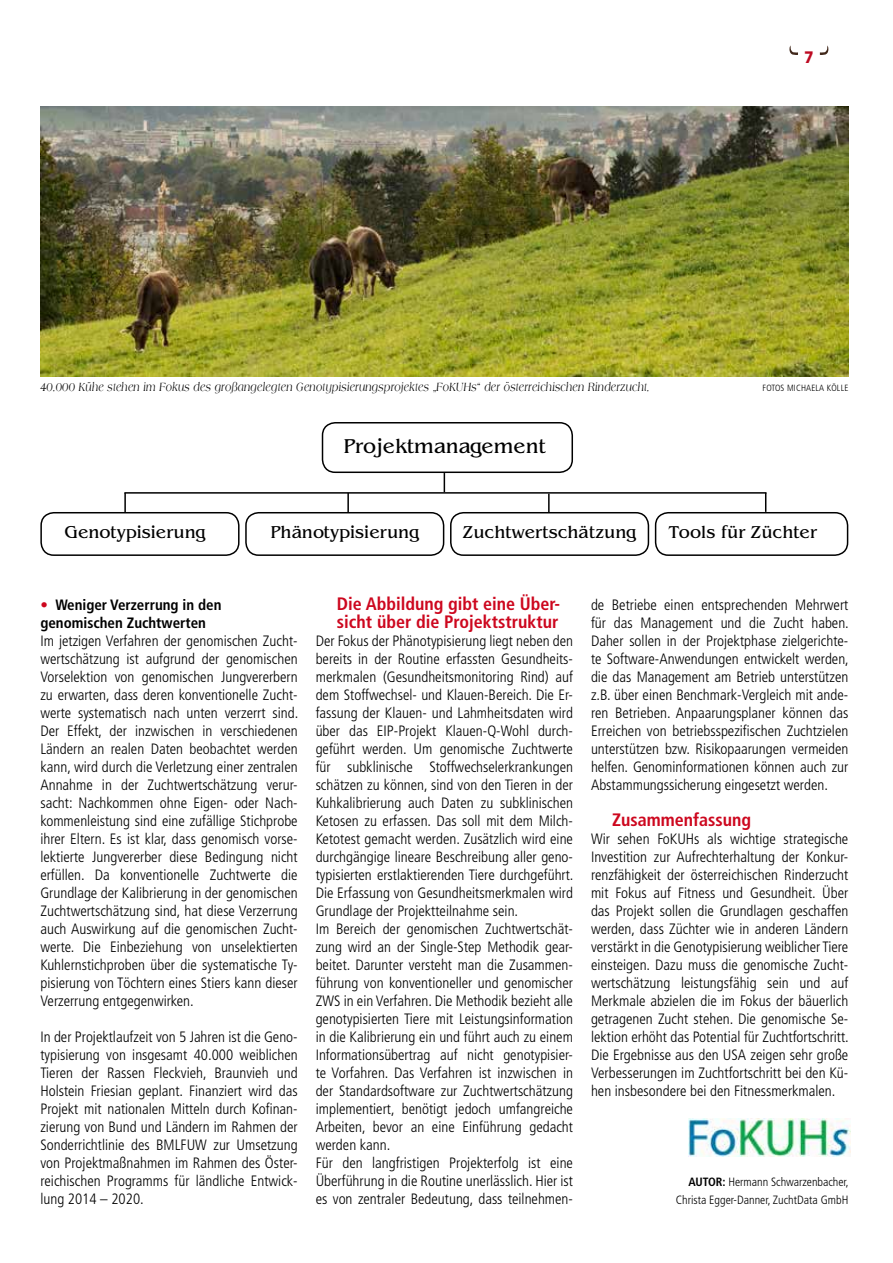
<style>
.page{position:relative;width:893px;height:1263px;background:#fff}
.page>*{position:absolute;margin:0;border:0;box-sizing:border-box;transform-origin:0 0}
.t1{font:21px "Benguiat";color:#000}
.t2{font:700 condensed 18px/18px "Frutiger";color:#cd071e}
.t3{font:18px "Benguiat";color:#000}
.t4{font:700 16.5px "Avenir Next";color:#bd0a22;scale:.9 1}
.t5{font:300 condensed 15px/18px "Frutiger";color:#000;text-align:justify}
.t6{font:700 condensed 15px/18px "Frutiger";color:#000}
.t7{font:italic condensed 12.75px "Amphion";letter-spacing:.02em;color:#000}
.t8{font:300 condensed 12px/18px "Frutiger";color:#000;text-align:right}
.t9{font:300 condensed 9px "Frutiger";letter-spacing:.02em;color:#000}
.s1{font-weight:300;color:#cd071e}
.s2{font-weight:700}
</style>
<div class="page">
<svg style="left:789px;top:45px;width:9px;height:10px"></svg>
<svg style="left:820px;top:45px;width:8px;height:10px"></svg>
<div style="left:322px;top:422px;width:251px;height:51px;border:2px solid #000;border-radius:13px"></div>
<div style="left:40px;top:512px;width:200px;height:44px;border:2px solid #000;border-radius:13px"></div>
<div style="left:245px;top:512px;width:199px;height:44px;border:2px solid #000;border-radius:13px"></div>
<div style="left:450px;top:512px;width:199px;height:44px;border:2px solid #000;border-radius:13px"></div>
<div style="left:655px;top:512px;width:193px;height:44px;border:2px solid #000;border-radius:13px"></div>
<hr style="left:124px;top:492px;width:642px;height:2px;background:#000">
<svg style="left:444px;top:473px;width:1px;height:19px"></svg>
<svg style="left:124px;top:493px;width:2px;height:19px"></svg>
<svg style="left:347px;top:493px;width:2px;height:19px"></svg>
<svg style="left:548px;top:494px;width:2px;height:19px"></svg>
<svg style="left:765px;top:494px;width:1px;height:18px"></svg>
<img style="left:40px;top:106px;width:808px;height:270px">
<img style="left:689px;top:1118px;width:161px;height:38px">
<p class="t4" style="left:804px;top:43px;width:12px">7</p>
<p class="t7" style="left:40px;top:379px;width:611px">40.000 Kühe stehen im Fokus des großangelegten Genotypisierungsprojektes „FoKUHs“ der österreichischen Rinderzucht.</p>
<p class="t9" style="left:762px;top:383px;width:87px">FOTOS MICHAELA KÖLLE</p>
<h1 class="t1" style="left:343px;top:435px;width:204px">Projektmanagement</h1>
<p class="t3" style="left:64px;top:522px;width:143px">Genotypisierung</p>
<p class="t3" style="left:271px;top:522px;width:150px">Phänotypisierung</p>
<p class="t3" style="left:463px;top:522px;width:175px">Zuchtwertschätzung</p>
<p class="t3" style="left:669px;top:522px;width:149px">Tools für Züchter</p>
<p class="t6" style="left:40px;top:596px;width:183px"><span class="s1">•</span> Weniger Verzerrung in den genomischen Zuchtwerten</p>
<p class="t5" style="left:40px;top:632px;width:259px">Im jetzigen Verfahren der genomischen Zucht&shy;wertschätzung ist aufgrund der genomischen Vorselektion von genomischen Jungvererbern zu erwarten, dass deren konventionelle Zucht&shy;werte systematisch nach unten verzerrt sind.<br>Der Effekt, der inzwischen in verschiedenen Ländern an realen Daten beobachtet werden kann, wird durch die Verletzung einer zentralen Annahme in der Zuchtwertschätzung verur&shy;sacht: Nachkommen ohne Eigen- oder Nach&shy;kommenleistung sind eine zufällige Stichprobe ihrer Eltern. Es ist klar, dass genomisch vorse&shy;lektierte Jungvererber diese Bedingung nicht erfüllen. Da konventionelle Zuchtwerte die Grundlage der Kalibrierung in der genomischen Zuchtwertschätzung sind, hat diese Verzerrung auch Auswirkung auf die genomischen Zucht&shy;werte. Die Einbeziehung von unselektierten Kuhlernstichproben über die systematische Ty&shy;pisierung von Töchtern eines Stiers kann dieser Verzerrung entgegenwirken.</p>
<p class="t5" style="left:40px;top:1028px;width:259px">In der Projektlaufzeit von 5 Jahren ist die Geno&shy;typisierung von insgesamt 40.000 weiblichen Tieren der Rassen Fleckvieh, Braunvieh und Holstein Friesian geplant. Finanziert wird das Projekt mit nationalen Mitteln durch Kofinan&shy;zierung von Bund und Ländern im Rahmen der Sonderrichtlinie des BMLFUW zur Umsetzung von Projektmaßnahmen im Rahmen des Öster&shy;reichischen Programms für ländliche Entwick&shy;lung 2014 – 2020.</p>
<p class="t2" style="left:337px;top:595px;width:225px">Die Abbildung gibt eine Über&shy;sicht über die Projektstruktur</p>
<p class="t5" style="left:316px;top:632px;width:259px;text-align:left">Der Fokus der Phänotypisierung liegt neben den bereits in der Routine erfassten Gesundheits&shy;merkmalen (Gesundheitsmonitoring Rind) auf dem Stoffwechsel- und Klauen-Bereich. Die Er&shy;fassung der Klauen- und Lahmheitsdaten wird über das EIP-Projekt Klauen-Q-Wohl durch&shy;geführt werden. Um genomische Zuchtwerte für subklinische Stoffwechselerkrankungen schätzen zu können, sind von den Tieren in der Kuhkalibrierung auch Daten zu subklinischen Ketosen zu erfassen. Das soll mit dem Milch-Ketotest gemacht werden. Zusätzlich wird eine durchgängige lineare Beschreibung aller geno&shy;typisierten erstlaktierenden Tiere durchgeführt.<br>Die Erfassung von Gesundheitsmerkmalen wird Grundlage der Projektteilnahme sein.<br>Im Bereich der genomischen Zuchtwertschät&shy;zung wird an der Single-Step Methodik gear&shy;beitet. Darunter versteht man die Zusammen&shy;führung von konventioneller und genomischer ZWS in ein Verfahren. Die Methodik bezieht alle genotypisierten Tiere mit Leistungsinformation in die Kalibrierung ein und führt auch zu einem Informationsübertrag auf nicht genotypisier&shy;te Vorfahren. Das Verfahren ist inzwischen in der Standardsoftware zur Zuchtwertschätzung implementiert, benötigt jedoch umfangreiche Arbeiten, bevor an eine Einführung gedacht werden kann.<br>Für den langfristigen Projekterfolg ist eine Überführung in die Routine unerlässlich. Hier ist es von zentraler Bedeutung, dass teilnehmen-</p>
<p class="t5" style="left:591px;top:596px;width:259px">de Betriebe einen entsprechenden Mehrwert für das Management und die Zucht haben.<br>Daher sollen in der Projektphase zielgerichte&shy;te Software-Anwendungen entwickelt werden, die das Management am Betrieb unterstützen z.B. über einen Benchmark-Vergleich mit ande&shy;ren Betrieben. Anpaarungsplaner können das Erreichen von betriebsspezifischen Zuchtzielen unterstützen bzw. Risikopaarungen vermeiden helfen. Genominformationen können auch zur Abstammungssicherung eingesetzt werden.</p>
<p class="t2" style="left:612px;top:811px;width:141px">Zusammenfassung</p>
<p class="t5" style="left:591px;top:830px;width:259px">Wir sehen FoKUHs als wichtige strategische Investition zur Aufrechterhaltung der Konkur&shy;renzfähigkeit der österreichischen Rinderzucht mit Fokus auf Fitness und Gesundheit. Über das Projekt sollen die Grundlagen geschaffen werden, dass Züchter wie in anderen Ländern verstärkt in die Genotypisierung weiblicher Tiere einsteigen. Dazu muss die genomische Zucht&shy;wertschätzung leistungsfähig sein und auf Merkmale abzielen die im Fokus der bäuerlich getragenen Zucht stehen. Die genomische Se&shy;lektion erhöht das Potential für Zuchtfortschritt.<br>Die Ergebnisse aus den USA zeigen sehr große Verbesserungen im Zuchtfortschritt bei den Kü&shy;hen insbesondere bei den Fitnessmerkmalen.</p>
<p class="t8" style="left:676px;top:1173px;width:175px"><span class="s2">AUTOR:</span> Hermann Schwarzenbacher,<br>Christa Egger-Danner, ZuchtData GmbH</p>
</div>
